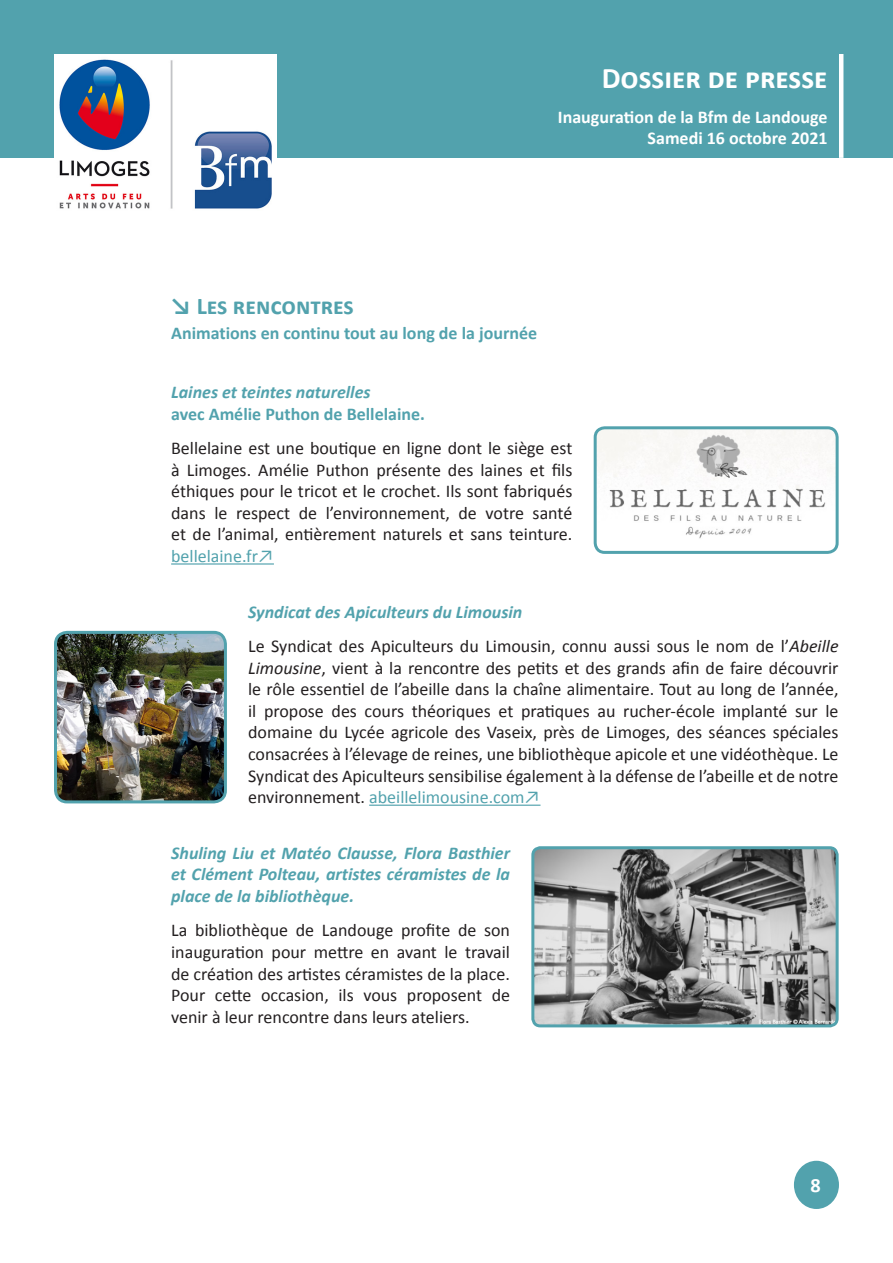
<style>
.page{position:relative;width:893px;height:1263px;background:#fff}
.page>*{position:absolute;margin:0;border:0;box-sizing:border-box;transform-origin:0 0}
.t1{font:700 30px "Calibri";color:#fff}
.t2{font:700 24px "Calibri";color:#52a2ad}
.t3{font:700 20.25px "Calibri";color:#fff}
.t4{font:18px/21.6px "Calibri";color:#231f20;text-align:justify}
.t5{font:italic 700 18px/21.6px "Calibri";color:#52a2ad;text-align:justify}
.t6{font:700 18px "Calibri";color:#52a2ad}
.t7{font:700 18px "Calibri";color:#fff}
.s1{color:#52a2ad}
.s2{font-style:italic}
</style>
<div class="page">
<hr style="left:171px;top:563px;width:103px;height:2px;background:#52a2ad">
<hr style="left:369px;top:805px;width:171px;height:1px;background:#52a2ad">
<div style="left:794px;top:1161px;width:45px;height:48px;background:#52a2ad;border-radius:50%"></div>
<img style="left:58px;top:635px;width:165px;height:167px">
<div style="left:54px;top:631px;width:173px;height:172px;border:3px solid #52a2ad;border-radius:12px"></div>
<img style="left:598px;top:430px;width:237px;height:120px">
<div style="left:594px;top:426px;width:245px;height:128px;border:3px solid #52a2ad;border-radius:10px"></div>
<img style="left:535px;top:850px;width:300px;height:173px">
<div style="left:531px;top:846px;width:308px;height:181px;border:3px solid #52a2ad;border-radius:7px"></div>
<div style="left:0;top:0;width:893px;height:157px;background:#52a2ad"></div>
<hr style="left:839px;top:54px;width:4px;height:104px;background:#fff">
<img style="left:54px;top:54px;width:223px;height:155px">
<p class="t1" style="left:602px;top:57px;width:227px">Dossier de presse</p>
<p class="t7" style="left:558px;top:104px;width:271px">Inauguration de la Bfm de Landouge</p>
<p class="t7" style="left:648px;top:126px;width:181px">Samedi 16 octobre 2021</p>
<p class="t2" style="left:171px;top:289px;width:184px">↘ Les rencontres</p>
<p class="t6" style="left:171px;top:320px;width:368px">Animations en continu tout au long de la journée</p>
<p class="t5" style="left:171px;top:381px;width:201px">Laines et teintes naturelles</p>
<p class="t6" style="left:171px;top:401px;width:255px">avec Amélie Puthon de Bellelaine.</p>
<p class="t4" style="left:171px;top:437px;width:403px">Bellelaine est une boutique en ligne dont le siège est à Limoges. Amélie Puthon présente des laines et fils éthiques pour le tricot et le crochet. Ils sont fabriqués dans le respect de l’environnement, de votre santé et de l’animal, entièrement naturels et sans teinture. <span class="s1">bellelaine.fr↗</span></p>
<p class="t5" style="left:248px;top:600px;width:276px">Syndicat des Apiculteurs du Limousin</p>
<p class="t4" style="left:248px;top:635px;width:592px">Le Syndicat des Apiculteurs du Limousin, connu aussi sous le nom de l’<span class="s2">Abeille Limousine</span>, vient à la rencontre des petits et des grands afin de faire découvrir le rôle essentiel de l’abeille dans la chaîne alimentaire. Tout au long de l’année, il propose des cours théoriques et pratiques au rucher-école implanté sur le domaine du Lycée agricole des Vaseix, près de Limoges, des séances spéciales consacrées à l’élevage de reines, une bibliothèque apicole et une vidéothèque. Le Syndicat des Apiculteurs sensibilise également à la défense de l’abeille et de notre environnement. <span class="s1">abeillelimousine.com↗</span></p>
<p class="t5" style="left:171px;top:841px;width:340px">Shuling Liu et Matéo Clausse, Flora Basthier et Clément Polteau, artistes céramistes de la place de la bibliothèque.</p>
<p class="t4" style="left:171px;top:919px;width:340px">La bibliothèque de Landouge profite de son inauguration pour mettre en avant le travail de création des artistes céramistes de la place.<br>Pour cette occasion, ils vous proposent de venir à leur rencontre dans leurs ateliers.</p>
<p class="t3" style="left:810px;top:1171px;width:12px">8</p>
</div>
